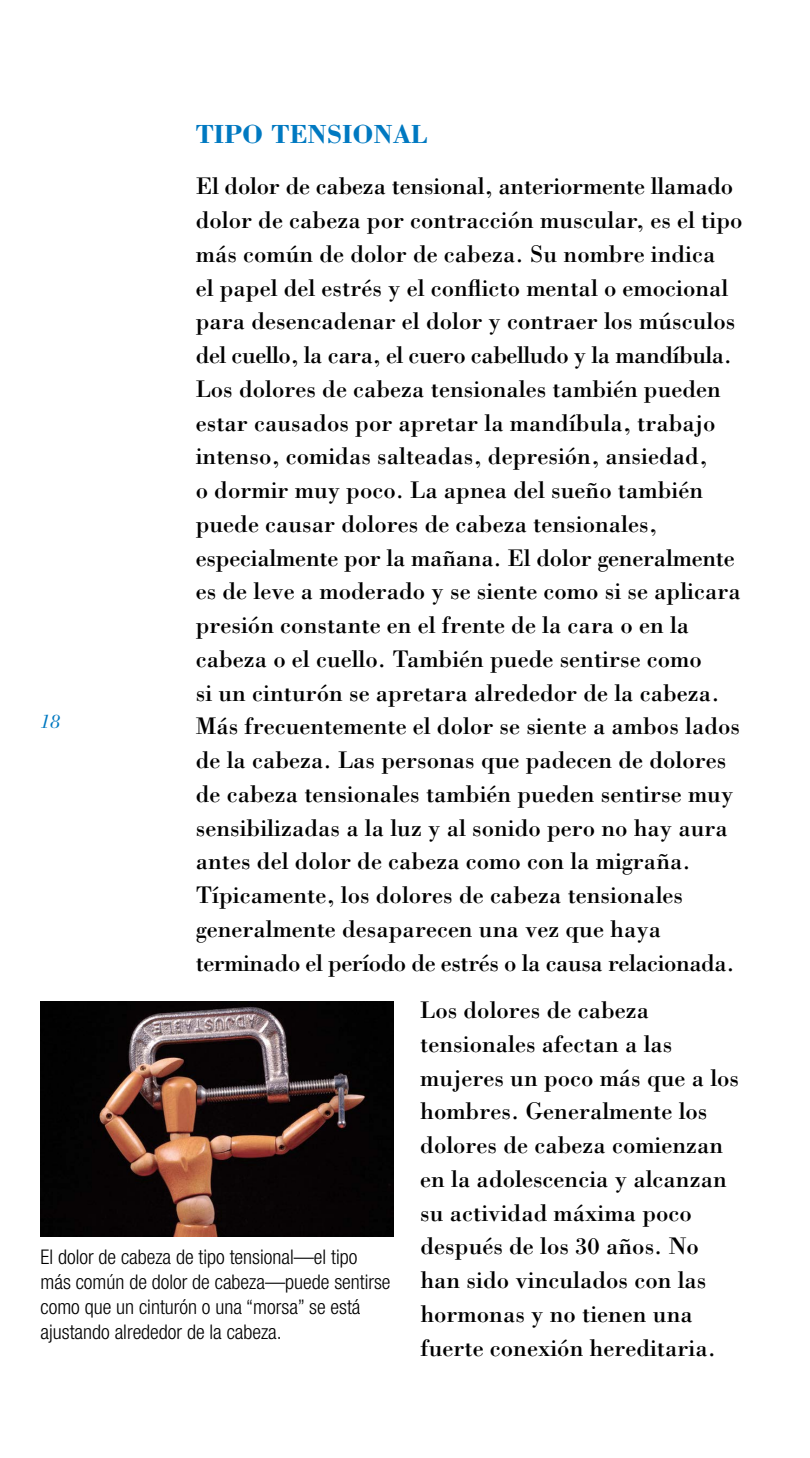
<style>
.page{position:relative;width:810px;height:1458px;background:#fff}
.page>*{position:absolute;margin:0;border:0;box-sizing:border-box;transform-origin:0 0}
.Subhead_1{font:700 27px "Bodoni";color:#0079c1}
.Body{font:24.75px/33.8px "Bodoni";color:#000}
.t1{font:300 condensed 20.25px/24.8px "Helvetica Neue LT Std";color:#000}
.t2{font:italic 20.25px "Bodoni";color:#0079c1}
</style>
<div class="page">
<img style="left:41px;top:1002px;width:352px;height:234px">
<h3 class="Subhead_1" style="left:196px;top:117px;width:233px">TIPO TENSIONAL</h3>
<p class="Body" style="left:196px;top:169px;width:548px">El dolor de cabeza tensional, anteriormente llamado dolor de cabeza por contracción muscular, es el tipo más común de dolor de cabeza. Su nombre indica<br>el papel del estrés y el conflicto mental o emocional para desencadenar el dolor y contraer los músculos del cuello, la cara, el cuero cabelludo y la mandíbula.<br>Los dolores de cabeza tensionales también pueden estar causados por apretar la mandíbula, trabajo intenso, comidas salteadas, depresión, ansiedad,<br>o dormir muy poco. La apnea del sueño también puede causar dolores de cabeza tensionales, especialmente por la mañana. El dolor generalmente es de leve a moderado y se siente como si se aplicara presión constante en el frente de la cara o en la cabeza o el cuello. También puede sentirse como<br>si un cinturón se apretara alrededor de la cabeza.<br>Más frecuentemente el dolor se siente a ambos lados de la cabeza. Las personas que padecen de dolores de cabeza tensionales también pueden sentirse muy sensibilizadas a la luz y al sonido pero no hay aura antes del dolor de cabeza como con la migraña.<br>Típicamente, los dolores de cabeza tensionales generalmente desaparecen una vez que haya terminado el período de estrés o la causa relacionada.</p>
<p class="Body" style="left:420px;top:992px;width:321px">Los dolores de cabeza tensionales afectan a las mujeres un poco más que a los hombres. Generalmente los dolores de cabeza comienzan en la adolescencia y alcanzan su actividad máxima poco después de los 30 años. No han sido vinculados con las hormonas y no tienen una fuerte conexión hereditaria.</p>
<p class="t2" style="left:40px;top:710px;width:22px">18</p>
<p class="t1" style="left:40px;top:1245px;width:352px">El dolor de cabeza de tipo tensional—el tipo más común de dolor de cabeza—puede sentirse como que un cinturón o una “morsa” se está ajustando alrededor de la cabeza.</p>
</div>
